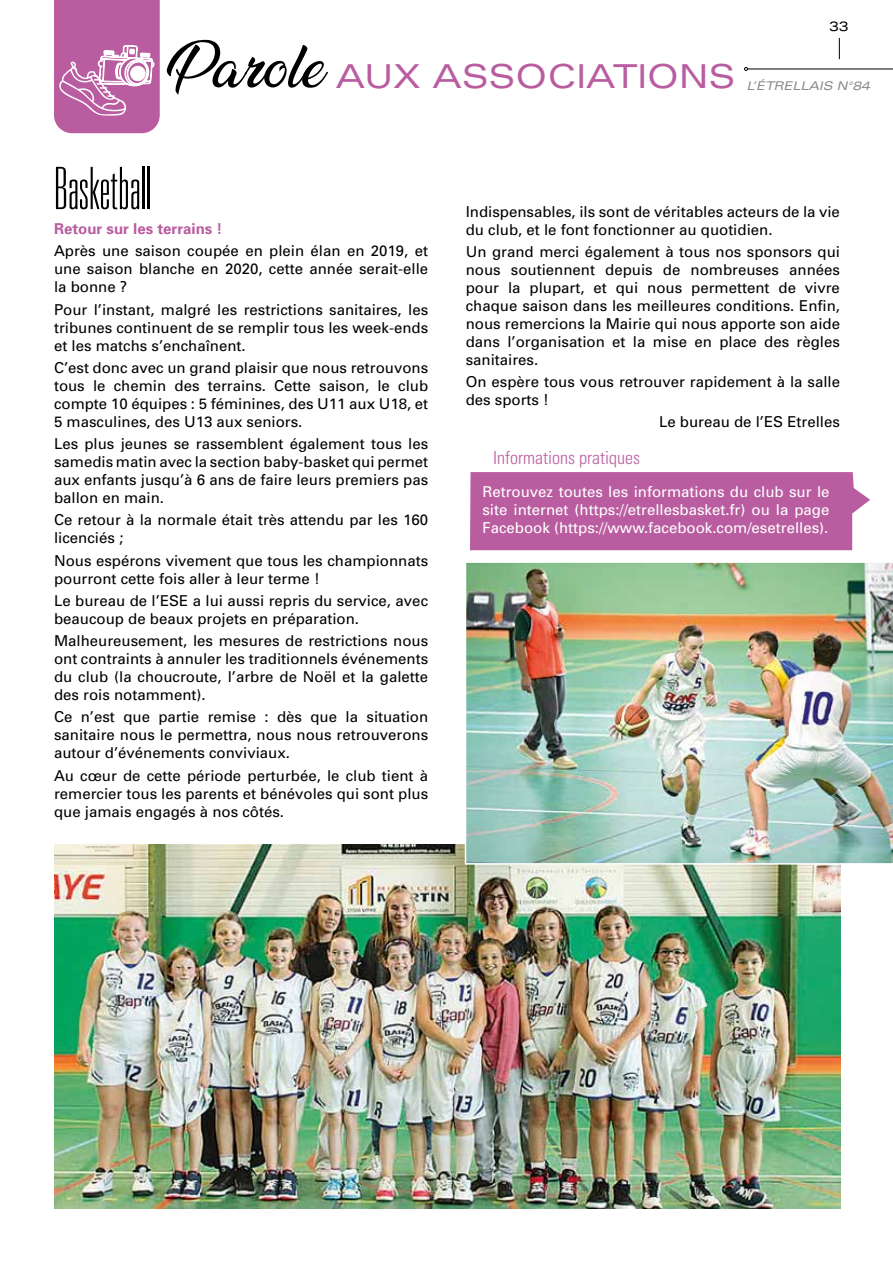
<style>
.page{position:relative;width:893px;height:1263px;background:#fff}
.page>*{position:absolute;margin:0;border:0;box-sizing:border-box;transform-origin:0 0}
.t1{font:100 ultra-condensed 58.5px "Univers";color:#000}
.t2{font:expanded 33px "Univers";color:#b95da0}
.t3{font:300 condensed 18px "Univers";color:#b95da0}
.t4{font:15px/18px "Univers";color:#000;text-align:justify}
.t5{font:15px/18px "Univers";color:#fff;text-align:justify}
.t6{font:700 15px "Univers";color:#b95da0}
.t7{font:expanded 13.5px "Univers";color:#000}
.t8{font:italic expanded 12px "Univers";color:#878787}
.s1{font-family:"Ananda";font-stretch:normal;font-size:52.5px;color:#000}
</style>
<div class="page">
<hr style="left:747px;top:69px;width:146px;height:1px;background:#000">
<svg style="left:744px;top:67px;width:4px;height:4px"></svg>
<svg style="left:839px;top:38px;width:1px;height:21px"></svg>
<svg style="left:54px;top:0;width:106px;height:133px;background:#c170ab"></svg>
<div style="left:130px;top:66px;width:15px;height:15px;background:#fff;border-radius:50%"></div>
<div style="left:130px;top:66px;width:16px;height:15px;border:1px solid #fff;border-radius:50%"></div>
<div style="left:470px;top:472px;width:400px;height:78px;background:#b95da0"></div>
<img style="left:55px;top:845px;width:785px;height:364px">
<img style="left:465px;top:562px;width:428px;height:303px">
<h2 class="t2" style="left:167px;top:56px;width:570px"><span class="s1">Parole</span> AUX ASSOCIATIONS</h2>
<p class="t7" style="left:829px;top:19px;width:21px">33</p>
<p class="t8" style="left:746px;top:78px;width:125px">L’ÉTRELLAIS N°84</p>
<h1 class="t1" style="left:54px;top:159px;width:99px">Basketball</h1>
<p class="t6" style="left:54px;top:219px;width:170px">Retour sur les terrains !</p>
<p class="t4" style="left:54px;top:242px;width:376px">Après une saison coupée en plein élan en 2019, et une saison blanche en 2020, cette année serait-elle la bonne ?</p>
<p class="t4" style="left:54px;top:300px;width:376px">Pour l’instant, malgré les restrictions sanitaires, les tribunes continuent de se remplir tous les week-ends et les matchs s’enchaînent.</p>
<p class="t4" style="left:54px;top:358px;width:376px">C’est donc avec un grand plaisir que nous retrouvons tous le chemin des terrains. Cette saison, le club compte 10 équipes : 5 féminines, des U11 aux U18, et 5 masculines, des U13 aux seniors.</p>
<p class="t4" style="left:54px;top:435px;width:376px">Les plus jeunes se rassemblent également tous les samedis matin avec la section baby-basket qui permet aux enfants jusqu’à 6 ans de faire leurs premiers pas ballon en main.</p>
<p class="t4" style="left:54px;top:511px;width:376px">Ce retour à la normale était très attendu par les 160 licenciés ;</p>
<p class="t4" style="left:54px;top:551px;width:376px">Nous espérons vivement que tous les championnats pourront cette fois aller à leur terme !</p>
<p class="t4" style="left:54px;top:591px;width:376px">Le bureau de l’ESE a lui aussi repris du service, avec beaucoup de beaux projets en préparation.</p>
<p class="t4" style="left:54px;top:631px;width:376px">Malheureusement, les mesures de restrictions nous ont contraints à annuler les traditionnels événements du club (la choucroute, l’arbre de Noël et la galette des rois notamment).</p>
<p class="t4" style="left:54px;top:708px;width:376px">Ce n’est que partie remise : dès que la situation sanitaire nous le permettra, nous nous retrouverons autour d’événements conviviaux.</p>
<p class="t4" style="left:54px;top:766px;width:376px">Au cœur de cette période perturbée, le club tient à remercier tous les parents et bénévoles qui sont plus que jamais engagés à nos côtés.</p>
<p class="t4" style="left:466px;top:202px;width:376px">Indispensables, ils sont de véritables acteurs de la vie du club, et le font fonctionner au quotidien.</p>
<p class="t4" style="left:466px;top:242px;width:376px">Un grand merci également à tous nos sponsors qui nous soutiennent depuis de nombreuses années pour la plupart, et qui nous permettent de vivre chaque saison dans les meilleures conditions. Enfin, nous remercions la Mairie qui nous apporte son aide dans l’organisation et la mise en place des règles sanitaires.</p>
<p class="t4" style="left:466px;top:373px;width:376px">On espère tous vous retrouver rapidement à la salle des sports !</p>
<p class="t4" style="left:659px;top:413px;width:182px">Le bureau de l’ES Etrelles</p>
<p class="t3" style="left:493px;top:447px;width:148px">Informations pratiques</p>
<p class="t5" style="left:482px;top:482px;width:349px">Retrouvez toutes les informations du club sur le site internet (https://etrellesbasket.fr) ou la page Facebook (https://www.facebook.com/esetrelles).</p>
</div>
